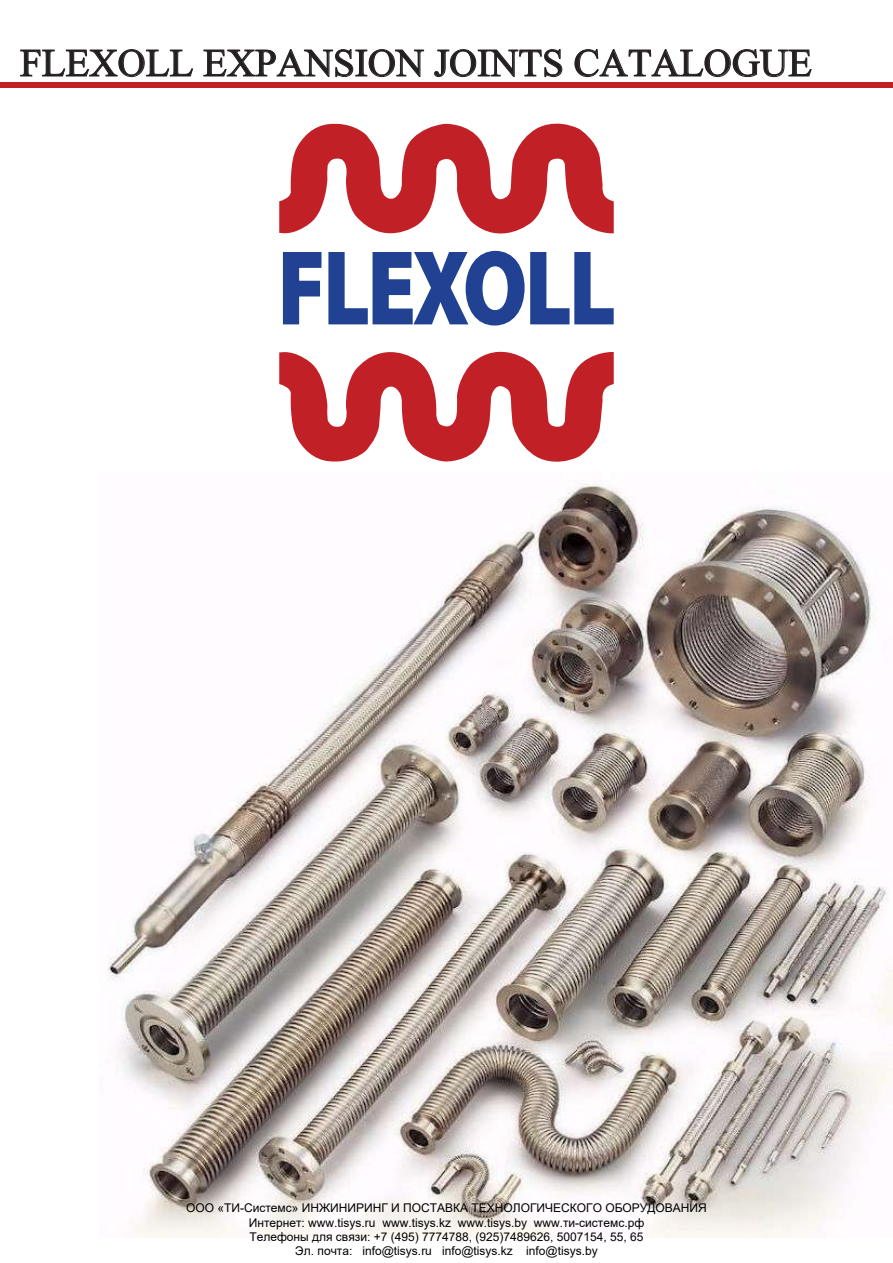
<style>
.page{position:relative;width:893px;height:1263px;background:#fff}
.page>*{position:absolute;margin:0;border:0;box-sizing:border-box;transform-origin:0 0}
.t1{font:700 102.9px "Myriad Pro";color:#214292;scale:.84 1}
.t2{font:39px "Times New Roman";color:#231f20}
.t3{font:12px/14.4px "Arial";color:#000;text-align:center}
</style>
<div class="page">
<img style="left:107px;top:489px;width:786px;height:749px">
<div style="left:0;top:83px;width:893px;height:5px;background:#c22025"></div>
<svg style="left:20px;top:49px;width:173px;height:28px"></svg>
<svg style="left:203px;top:49px;width:73px;height:28px"></svg>
<svg style="left:617px;top:49px;width:195px;height:28px"></svg>
<svg style="left:276px;top:49px;width:341px;height:812px"></svg>
<svg style="left:281px;top:121px;width:334px;height:206px"></svg>
<h2 class="t2" style="left:20px;top:35px;width:793px">FLEXOLL EXPANSION JOINTS CATALOGUE</h2>
<h1 class="t1" style="left:279px;top:221px;width:401px">FLEXOLL</h1>
<p class="t3" style="left:186px;top:1201px;width:522px">ООО «ТИ-Системс» ИНЖИНИРИНГ И ПОСТАВКА ТЕХНОЛОГИЧЕСКОГО ОБОРУДОВАНИЯ Интернет: www.tisys.ru www.tisys.kz www.tisys.by www.ти-системс.рф<br>Телефоны для связи: +7 (495) 7774788, (925)7489626, 5007154, 55, 65<br>Эл. почта: info@tisys.ru info@tisys.kz info@tisys.by</p>
</div>
